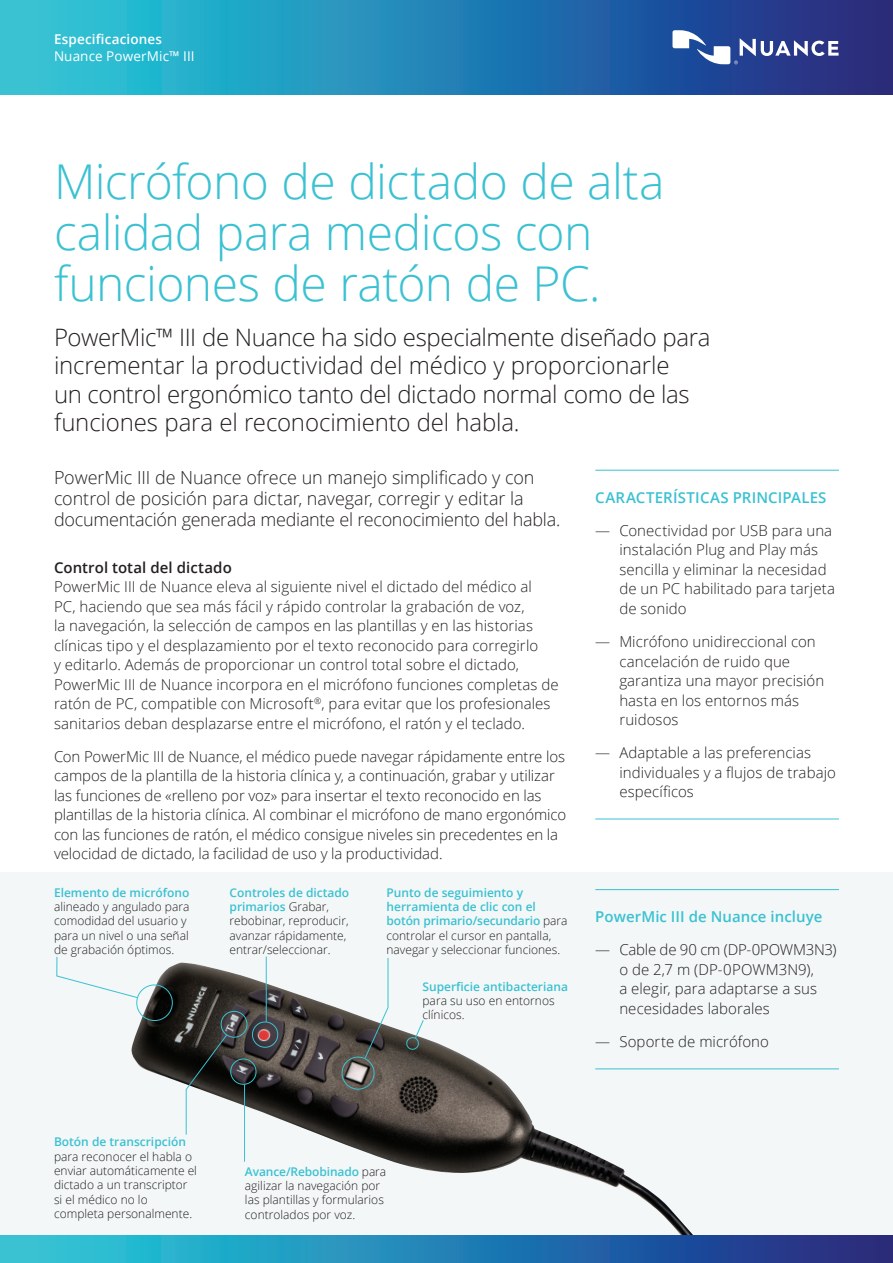
<style>
.page{position:relative;width:893px;height:1263px;background:#fff}
.page>*{position:absolute;margin:0;border:0;box-sizing:border-box;transform-origin:0 0}
.t1{font:300 48px/51px "Open Sans";letter-spacing:-.01em;color:#3ac1d2}
.t2{font:300 24px/28.5px "Open Sans";letter-spacing:-.015em;color:#231f20}
.t3{font:300 18px/21px "Open Sans";letter-spacing:-.01em;color:#231f20}
.t4{font:300 15px/19.5px "Open Sans";letter-spacing:.005em;color:#231f20}
.t5{font:600 15px "Open Sans";letter-spacing:.005em;color:#3ac1d2}
.t6{font:600 15px "Open Sans";letter-spacing:.005em;color:#231f20}
.t7{font:13.5px "Open Sans";letter-spacing:.01em;color:#fff}
.t8{font:600 13.5px "Open Sans";letter-spacing:.015em;color:#fff}
.t9{font:300 12px/14.4px "Open Sans";color:#231f20}
.t10{font:600 12px/14.4px "Open Sans";color:#3ac1d2}
.s1{font-weight:600;color:#3ac1d2}
.s2{font-weight:300;color:#231f20}
</style>
<div class="page">
<svg style="left:0;top:0;width:893px;height:94px;background:#2481b3"></svg>
<svg style="left:672px;top:30px;width:167px;height:34px"></svg>
<div style="left:0;top:872px;width:893px;height:391px;background:#f3f7f7"></div>
<hr style="left:595px;top:470px;width:244px;height:1px;background:#3ac1d2">
<hr style="left:595px;top:819px;width:244px;height:1px;background:#3ac1d2">
<hr style="left:595px;top:889px;width:244px;height:1px;background:#3ac1d2">
<hr style="left:595px;top:1068px;width:244px;height:1px;background:#3ac1d2">
<img style="left:131px;top:962px;width:566px;height:274px">
<svg style="left:0;top:1236px;width:893px;height:27px;background:#247cb0"></svg>
<svg style="left:56px;top:956px;width:119px;height:66px"></svg>
<hr style="left:244px;top:1084px;width:1px;height:78px;background:#3ac1d2">
<hr style="left:266px;top:956px;width:1px;height:66px;background:#3ac1d2">
<svg style="left:340px;top:958px;width:49px;height:133px"></svg>
<div style="left:221px;top:1011px;width:26px;height:26px;border:1px solid #3ac1d2;border-radius:50%"></div>
<svg style="left:185px;top:1020px;width:95px;height:115px"></svg>
<svg style="left:405px;top:1019px;width:19px;height:32px"></svg>
<p class="t8" style="left:54px;top:30px;width:110px">Especificaciones</p>
<p class="t7" style="left:54px;top:47px;width:142px">Nuance PowerMic™ III</p>
<h1 class="t1" style="left:54px;top:155px;width:612px">Micrófono de dictado de alta calidad para medicos con funciones de ratón de PC.</h1>
<h2 class="t2" style="left:54px;top:322px;width:658px">PowerMic™ III de Nuance ha sido especialmente diseñado para incrementar la productividad del médico y proporcionarle<br>un control ergonómico tanto del dictado normal como de las funciones para el reconocimiento del habla.</h2>
<p class="t3" style="left:54px;top:466px;width:508px">PowerMic III de Nuance ofrece un manejo simplificado y con control de posición para dictar, navegar, corregir y editar la documentación generada mediante el reconocimiento del habla.</p>
<p class="t6" style="left:54px;top:557px;width:179px">Control total del dictado</p>
<p class="t4" style="left:54px;top:576px;width:506px">PowerMic III de Nuance eleva al siguiente nivel el dictado del médico al<br>PC, haciendo que sea más fácil y rápido controlar la grabación de voz,<br>la navegación, la selección de campos en las plantillas y en las historias clínicas tipo y el desplazamiento por el texto reconocido para corregirlo<br>y editarlo. Además de proporcionar un control total sobre el dictado, PowerMic III de Nuance incorpora en el micrófono funciones completas de ratón de PC, compatible con Microsoft<sup>®</sup>, para evitar que los profesionales sanitarios deban desplazarse entre el micrófono, el ratón y el teclado.</p>
<p class="t4" style="left:54px;top:746px;width:514px">Con PowerMic III de Nuance, el médico puede navegar rápidamente entre los campos de la plantilla de la historia clínica y, a continuación, grabar y utilizar las funciones de «relleno por voz» para insertar el texto reconocido en las plantillas de la historia clínica. Al combinar el micrófono de mano ergonómico con las funciones de ratón, el médico consigue niveles sin precedentes en la velocidad de dictado, la facilidad de uso y la productividad.</p>
<p class="t10" style="left:54px;top:885px;width:137px">Elemento de micrófono</p>
<p class="t9" style="left:54px;top:899px;width:137px">alineado y angulado para comodidad del usuario y para un nivel o una señal de grabación óptimos.</p>
<p class="t9" style="left:230px;top:885px;width:121px"><span class="s1">Controles de dictado primarios</span> Grabar, rebobinar, reproducir, avanzar rápidamente, entrar/seleccionar.</p>
<p class="t10" style="left:386px;top:885px;width:182px">Punto de seguimiento y herramienta de clic con el botón primario/secundario <span class="s2">para controlar el cursor en pantalla, navegar y seleccionar funciones.</span></p>
<p class="t10" style="left:422px;top:979px;width:147px">Superficie antibacteriana</p>
<p class="t9" style="left:422px;top:993px;width:134px">para su uso en entornos clínicos.</p>
<p class="t5" style="left:595px;top:487px;width:233px">CARACTERÍSTICAS PRINCIPALES</p>
<p class="t4" style="left:619px;top:520px;width:217px;text-indent:-24px">— Conectividad por USB para una instalación Plug and Play más sencilla y eliminar la necesidad de un PC habilitado para tarjeta de sonido</p>
<p class="t4" style="left:619px;top:631px;width:206px;text-indent:-24px">— Micrófono unidireccional con cancelación de ruido que garantiza una mayor precisión hasta en los entornos más ruidosos</p>
<p class="t4" style="left:619px;top:742px;width:218px;text-indent:-24px">— Adaptable a las preferencias individuales y a flujos de trabajo específicos</p>
<p class="t5" style="left:595px;top:907px;width:229px">PowerMic III de Nuance incluye</p>
<p class="t4" style="left:619px;top:940px;width:219px;text-indent:-24px">— Cable de 90 cm (DP-0POWM3N3) o de 2,7 m (DP-0POWM3N9),<br>a elegir, para adaptarse a sus necesidades laborales</p>
<p class="t4" style="left:595px;top:1031px;width:175px">— Soporte de micrófono</p>
<p class="t10" style="left:54px;top:1134px;width:134px">Botón de transcripción</p>
<p class="t9" style="left:54px;top:1149px;width:144px">para reconocer el habla o enviar automáticamente el dictado a un transcriptor si el médico no lo completa personalmente.</p>
<p class="t9" style="left:245px;top:1164px;width:143px"><span class="s1">Avance/Rebobinado</span> para agilizar la navegación por las plantillas y formularios controlados por voz.</p>
</div>
